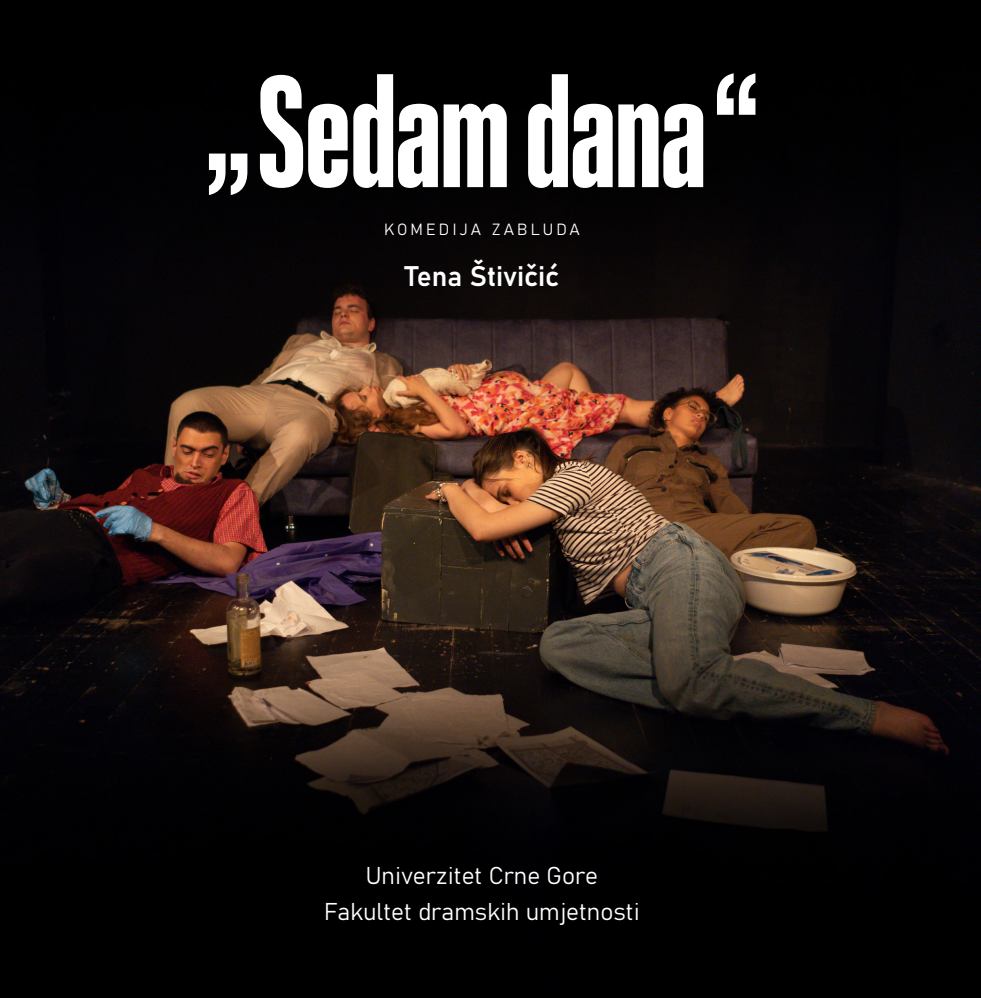
<style>
.page{position:relative;width:981px;height:998px;background:#fff}
.page>*{position:absolute;margin:0;border:0;box-sizing:border-box;transform-origin:0 0}
.t1{font:168px "Coolvetica Compressed Hv";color:#fff}
.t2{font:28px "Bahnschrift";color:#fff}
.t3{font:24px "Bahnschrift";color:#fff}
.t4{font:16px "Bahnschrift";letter-spacing:.19em;color:#fff}
</style>
<div class="page">
<img style="left:0;top:0;width:981px;height:998px">
<p class="t1" style="left:250px;top:228px;width:45px;rotate:-180deg">“</p>
<p class="t1" style="left:258px;top:36px;width:450px">Sedam dana</p>
<p class="t4" style="left:384px;top:218px;width:197px">KOMEDIJA ZABLUDA</p>
<p class="t2" style="left:405px;top:255px;width:156px">Tena Štivičić</p>
<p class="t1" style="left:714px;top:40px;width:45px">“</p>
<p class="t3" style="left:366px;top:857px;width:234px">Univerzitet Crne Gore</p>
<p class="t3" style="left:324px;top:893px;width:317px">Fakultet dramskih umjetnosti</p>
</div>
